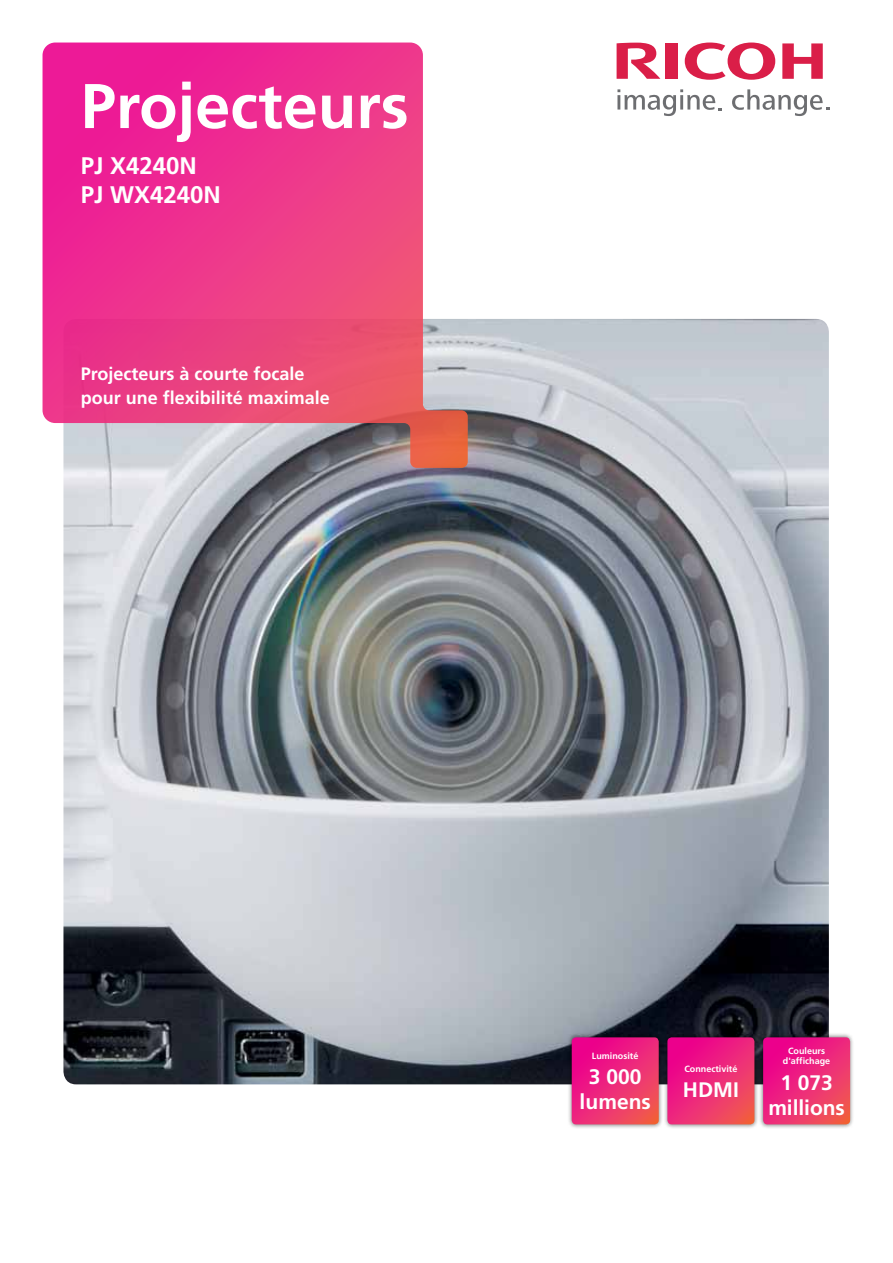
<style>
.page{position:relative;width:893px;height:1263px;background:#fff}
.page>*{position:absolute;margin:0;border:0;box-sizing:border-box;transform-origin:0 0}
.t1{font:700 63px "Frutiger";color:#fff}
.t2{font:700 24px/28.8px "Frutiger";color:#fff}
.t3{font:700 21px/25.2px "Frutiger";color:#fff;text-align:center}
.t4{font:700 18px/24px "Frutiger";color:#fff}
.t5{font:700 9px/10.8px "Frutiger";color:#fff;text-align:center}
</style>
<div class="page">
<img style="left:63px;top:319px;width:766px;height:765px">
<svg style="left:43px;top:43px;width:425px;height:425px;background:#e85495"></svg>
<svg style="left:685px;top:43px;width:90px;height:37px"></svg>
<svg style="left:782px;top:43px;width:41px;height:36px"></svg>
<div style="left:666px;top:43px;width:12px;height:36px;background:#da1e48"></div>
<svg style="left:617px;top:43px;width:43px;height:36px"></svg>
<svg style="left:617px;top:89px;width:105px;height:27px"></svg>
<svg style="left:732px;top:89px;width:97px;height:27px"></svg>
<div style="left:567px;top:1033px;width:96px;height:96px;background:#000;opacity:.5"></div>
<svg style="left:572px;top:1037px;width:87px;height:87px;background:#ec2877"></svg>
<div style="left:758px;top:1033px;width:96px;height:96px;background:#000;opacity:.5"></div>
<svg style="left:763px;top:1037px;width:87px;height:87px;background:#ec2877"></svg>
<div style="left:663px;top:1033px;width:96px;height:96px;background:#000;opacity:.5"></div>
<svg style="left:667px;top:1037px;width:87px;height:87px;background:#eb2777"></svg>
<h1 class="t1" style="left:81px;top:69px;width:329px">Projecteurs</h1>
<h2 class="t2" style="left:81px;top:151px;width:142px">PJ X4240N<br>PJ WX4240N</h2>
<p class="t4" style="left:81px;top:362px;width:251px">Projecteurs à courte focale pour une flexibilité maximale</p>
<p class="t5" style="left:592px;top:1050px;width:48px">Luminosité</p>
<p class="t3" style="left:580px;top:1064px;width:73px">3 000 lumens</p>
<p class="t5" style="left:684px;top:1063px;width:55px">Connectivité</p>
<p class="t3" style="left:683px;top:1077px;width:57px">HDMI</p>
<p class="t5" style="left:783px;top:1045px;width:49px">Couleurs d'affichage</p>
<p class="t3" style="left:768px;top:1070px;width:78px">1 073 millions</p>
</div>
